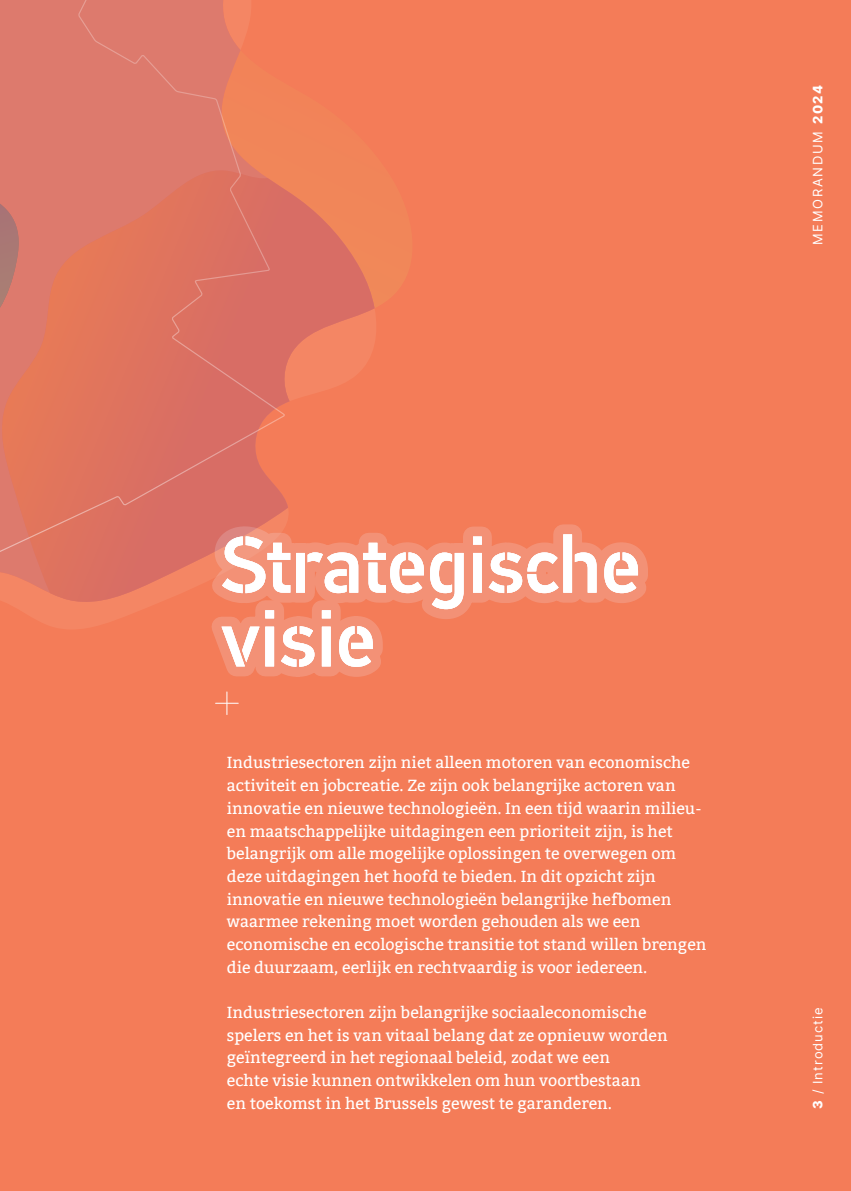
<style>
.page{position:relative;width:851px;height:1191px;background:#fff}
.page>*{position:absolute;margin:0;border:0;box-sizing:border-box;transform-origin:0 0}
.t1{font:500 80px/73.8px "PF Din Stencil";color:#fff}
.t2{font:16px/22.6px "Bitter";color:#fff}
.t3{font:13px "Inter";letter-spacing:.13em;color:#fff}
.t4{font:13px "Inter";letter-spacing:.08em;color:#fff}
.s1{font-weight:800}
</style>
<div class="page">
<div style="left:0;top:0;width:850px;height:1191px;background:#f47c58"></div>
<svg style="left:379px;top:238px;width:33px;height:67px;fill:#f18759"></svg>
<svg style="left:14px;top:236px;width:365px;height:393px"></svg>
<svg style="left:0;top:190px;width:374px;height:416px"></svg>
<svg style="left:0;top:0;width:286px;height:577px"></svg>
<svg style="left:215px;top:692px;width:23px;height:22px"></svg>
<svg style="left:212px;top:629px;width:171px;height:48px"></svg>
<svg style="left:209px;top:522px;width:439px;height:107px"></svg>
<p class="t1" style="left:221px;top:530px;width:421px">Strategische visie</p>
<p class="t3" style="left:808px;top:245px;width:161px;rotate:-90deg">MEMORANDUM <span class="s1">2024</span></p>
<p class="t2" style="left:227px;top:752px;width:481px">Industriesectoren zijn niet alleen motoren van economische activiteit en jobcreatie. Ze zijn ook belangrijke actoren van innovatie en nieuwe technologieën. In een tijd waarin milieu&shy;en maatschappelijke uitdagingen een prioriteit zijn, is het belangrijk om alle mogelijke oplossingen te overwegen om deze uitdagingen het hoofd te bieden. In dit opzicht zijn innovatie en nieuwe technologieën belangrijke hefbomen waarmee rekening moet worden gehouden als we een economische en ecologische transitie tot stand willen brengen die duurzaam, eerlijk en rechtvaardig is voor iedereen.</p>
<p class="t2" style="left:227px;top:1001px;width:442px">Industriesectoren zijn belangrijke sociaaleconomische spelers en het is van vitaal belang dat ze opnieuw worden geïntegreerd in het regionaal beleid, zodat we een<br>echte visie kunnen ontwikkelen om hun voortbestaan<br>en toekomst in het Brussels gewest te garanderen.</p>
<p class="t4" style="left:808px;top:1108px;width:103px;rotate:-90deg"><span class="s1">3</span> / Introductie</p>
</div>
